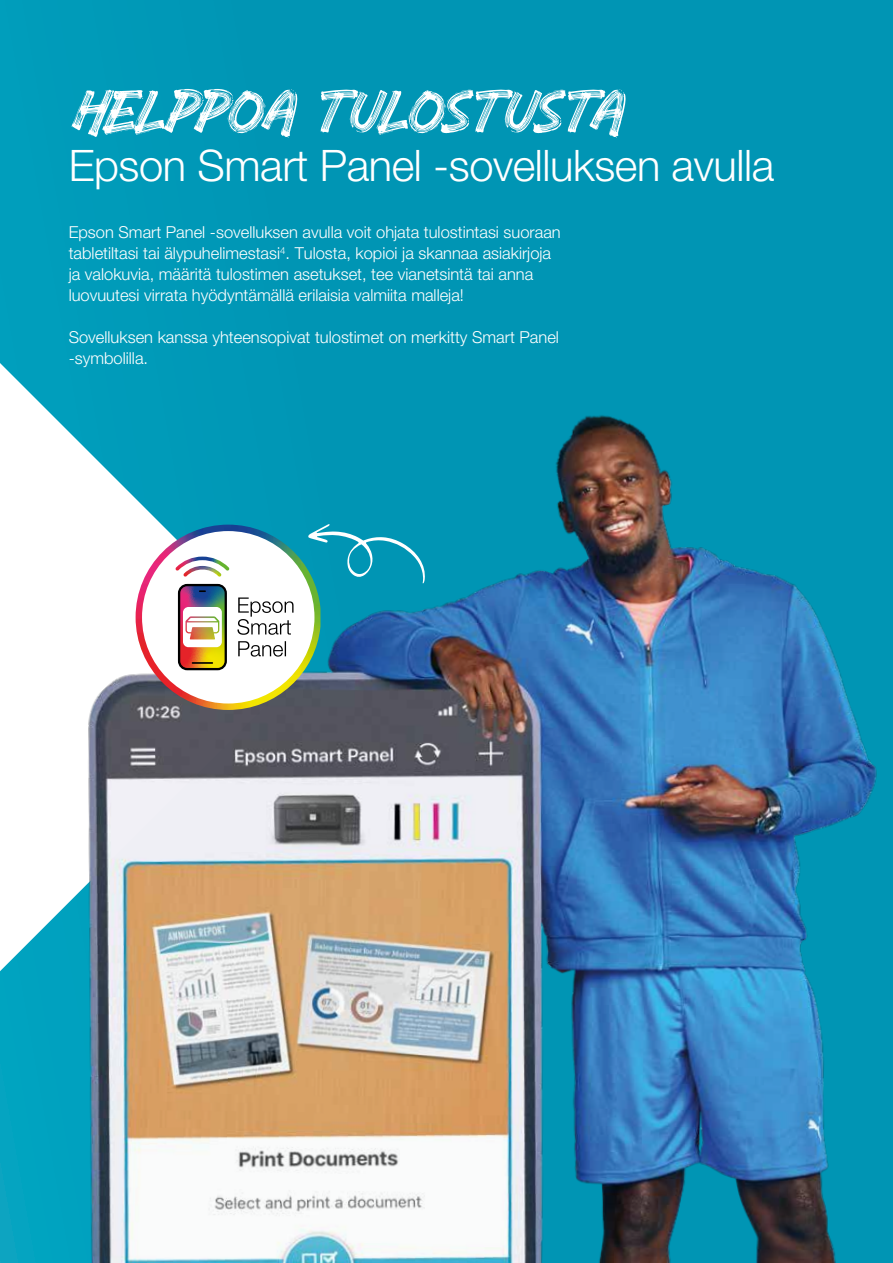
<style>
.page{position:relative;width:893px;height:1263px;background:#0095b4}
.page>*{position:absolute;margin:0;border:0;box-sizing:border-box;transform-origin:0 0}
.t1{font:51px "Briche";color:#fff}
.t2{font:300 43.5px "Helvetica Neue LT";letter-spacing:-.01em;color:#fff}
.t3{font:300 16.5px/21px "Helvetica Neue LT";color:#fff}
</style>
<div class="page">
<svg style="left:0;top:363px;width:68px;height:608px;background:#e2f4f7"></svg>
<img style="left:68px;top:415px;width:809px;height:848px">
<img style="left:136px;top:525px;width:184px;height:185px">
<div style="left:142px;top:531px;width:172px;height:172px;background:#fff;border-radius:50%"></div>
<svg style="left:175px;top:557px;width:54px;height:20px"></svg>
<img style="left:178px;top:584px;width:49px;height:86px">
<svg style="left:237px;top:597px;width:56px;height:60px"></svg>
<svg style="left:308px;top:524px;width:117px;height:59px"></svg>
<h1 class="t1" style="left:69px;top:66px;width:551px">HELPPOA TULOSTUSTA</h1>
<h2 class="t2" style="left:69px;top:139px;width:707px">Epson Smart Panel -sovelluksen avulla</h2>
<p class="t3" style="left:69px;top:222px;width:494px">Epson Smart Panel -sovelluksen avulla voit ohjata tulostintasi suoraan tabletiltasi tai älypuhelimestasi<sup>4</sup>. Tulosta, kopioi ja skannaa asiakirjoja ja valokuvia, määritä tulostimen asetukset, tee vianetsintä tai anna luovuutesi virrata hyödyntämällä erilaisia valmiita malleja!</p>
<p class="t3" style="left:69px;top:327px;width:492px">Sovelluksen kanssa yhteensopivat tulostimet on merkitty Smart Panel -symbolilla.</p>
</div>
